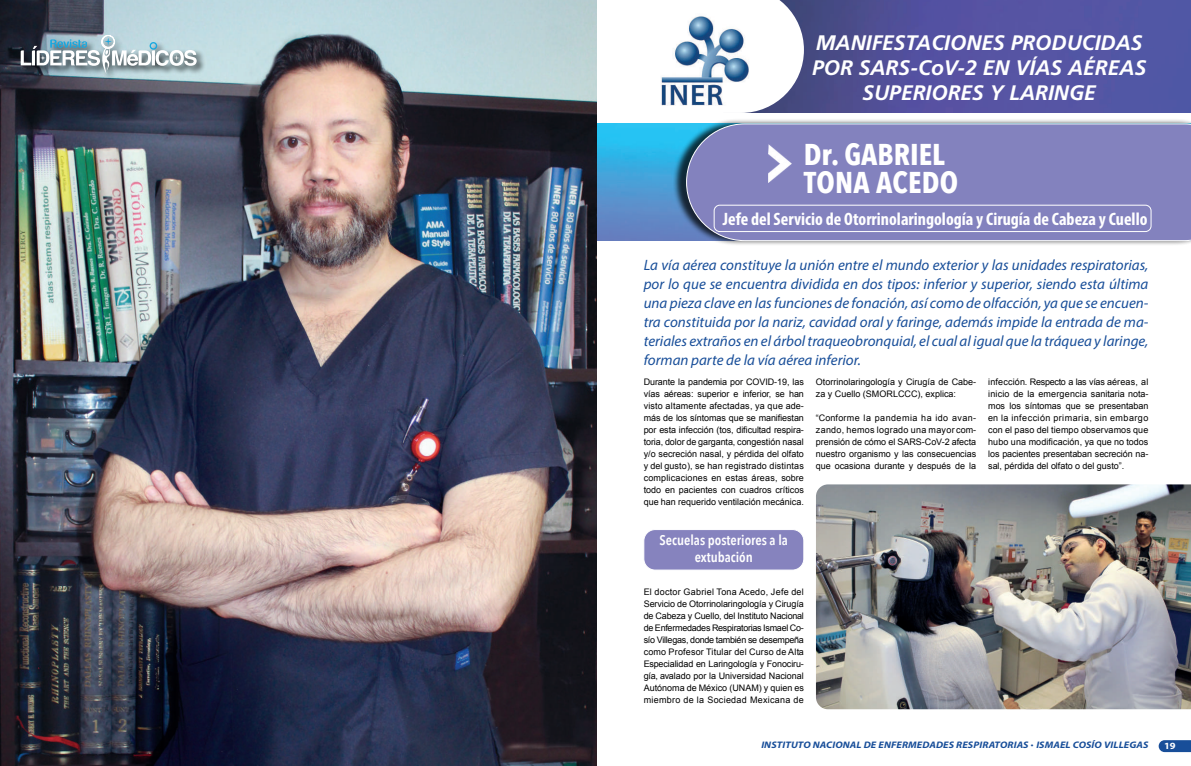
<style>
.page{position:relative;width:1191px;height:766px;background:#fff}
.page>*{position:absolute;margin:0;border:0;box-sizing:border-box;transform-origin:0 0}
.t1{font:700 30px/28px "Avenir Next Condensed";color:#fff}
.t2{font:italic 700 21px/25.2px "Frutiger LT Std";color:#fff;text-align:center}
.t3{font:700 condensed 18px "Myriad Pro";color:#fff}
.t4{font:italic 15px/19px "Myriad Pro";color:#184e99;text-align:justify}
.t5{font:600 14px/16.8px "Avenir Next Condensed";color:#fff;text-align:center}
.t6{font:italic 700 9.5px "Myriad Pro";letter-spacing:.01em;color:#184e99;scale:1.1 1}
.t7{font:700 9.5px "Myriad Pro";color:#fff;scale:1.1 1}
.t8{font:9px/12px "Arial";color:#000001;text-align:justify}
.s1{font-family:"Helvetica Neue LT Std";font-weight:900;font-style:normal;font-stretch:condensed}
</style>
<div class="page">
<div style="left:644px;top:529px;width:160px;height:41px;background:#8683be;border-radius:11px"></div>
<div style="left:643px;top:529px;width:161px;height:41px;border:1px solid #fff;border-radius:11px"></div>
<img style="left:804px;top:0;width:387px;height:113px">
<img style="left:596px;top:124px;width:76px;height:116px">
<img style="left:0;top:0;width:596px;height:765px">
<div style="left:672px;top:118px;width:519px;height:128px;background:#000001;opacity:.75"></div>
<div style="left:686px;top:124px;width:505px;height:117px;background:#8382be"></div>
<img style="left:768px;top:145px;width:23px;height:38px">
<svg style="left:1158px;top:740px;width:33px;height:11px"></svg>
<svg style="left:755px;top:0;width:49px;height:113px"></svg>
<div style="left:714px;top:205px;width:437px;height:27px;border:1px solid #fff;border-radius:6px"></div>
<img style="left:816px;top:484px;width:375px;height:225px">
<div style="left:19px;top:34px;width:187px;height:48px;background:#000001;opacity:.75"></div>
<svg style="left:21px;top:35px;width:176px;height:39px"></svg>
<img style="left:661px;top:16px;width:94px;height:97px">
<h2 class="t2" style="left:812px;top:30px;width:336px">MANIFESTACIONES PRODUCIDAS<br>POR SARS-CoV-2 EN VÍAS AÉREAS<br>SUPERIORES Y LARINGE</h2>
<h1 class="t1" style="left:804px;top:140px;width:156px">Dr. GABRIEL<br>TONA ACEDO</h1>
<h3 class="t3" style="left:723px;top:208px;width:426px">Jefe del Servicio de Otorrinolaringología y Cirugía de Cabeza y Cuello</h3>
<p class="t4" style="left:643px;top:255px;width:506px">La vía aérea constituye la unión entre el mundo exterior y las unidades respiratorias, por lo que se encuentra dividida en dos tipos: inferior y superior, siendo esta última una pieza clave en las funciones de fonación, así como de olfacción, ya que se encuen&shy;tra constituida por la nariz, cavidad oral y faringe, además impide la entrada de ma&shy;teriales extraños en el árbol traqueobronquial, el cual al igual que la tráquea y laringe, forman parte de la vía aérea inferior.</p>
<p class="t8" style="left:643px;top:376px;width:162px">Durante la pandemia por COVID-19, las vías aéreas: superior e inferior, se han visto altamente afectadas, ya que ade&shy;más de los síntomas que se manifiestan por esta infección (tos, dificultad respira&shy;toria, dolor de garganta, congestión nasal y/o secreción nasal, y pérdida del olfato y del gusto), se han registrado distintas complicaciones en estas áreas, sobre todo en pacientes con cuadros críticos que han requerido ventilación mecánica.</p>
<h3 class="t5" style="left:659px;top:531px;width:130px">Secuelas posteriores a la extubación</h3>
<p class="t8" style="left:643px;top:586px;width:162px">El doctor Gabriel Tona Acedo, Jefe del Servicio de Otorrinolaringología y Cirugía de Cabeza y Cuello, del Instituto Nacional de Enfermedades Respiratorias Ismael Co&shy;sío Villegas, donde también se desempeña como Profesor Titular del Curso de Alta Especialidad en Laringología y Fonociru&shy;gía, avalado por la Universidad Nacional Autónoma de México (UNAM) y quien es miembro de la Sociedad Mexicana de</p>
<p class="t8" style="left:816px;top:376px;width:162px">Otorrinolaringología y Cirugía de Cabe&shy;za y Cuello (SMORLCCC), explica:</p>
<p class="t8" style="left:816px;top:412px;width:162px">“Conforme la pandemia ha ido avan&shy;zando, hemos logrado una mayor com&shy;prensión de cómo el SARS-CoV-2 afecta nuestro organismo y las consecuencias que ocasiona durante y después de la</p>
<p class="t8" style="left:988px;top:376px;width:162px">infección. Respecto a las vías aéreas, al inicio de la emergencia sanitaria nota&shy;mos los síntomas que se presentaban en la infección primaria, sin embargo con el paso del tiempo observamos que hubo una modificación, ya que no todos los pacientes presentaban secreción na&shy;sal, pérdida del olfato o del gusto”.</p>
<p class="t6" style="left:761px;top:738px;width:353px">INSTITUTO NACIONAL DE ENFERMEDADES RESPIRATORIAS <span class="s1">·</span> ISMAEL COSÍO VILLEGAS</p>
<p class="t7" style="left:1164px;top:739px;width:12px">19</p>
</div>
